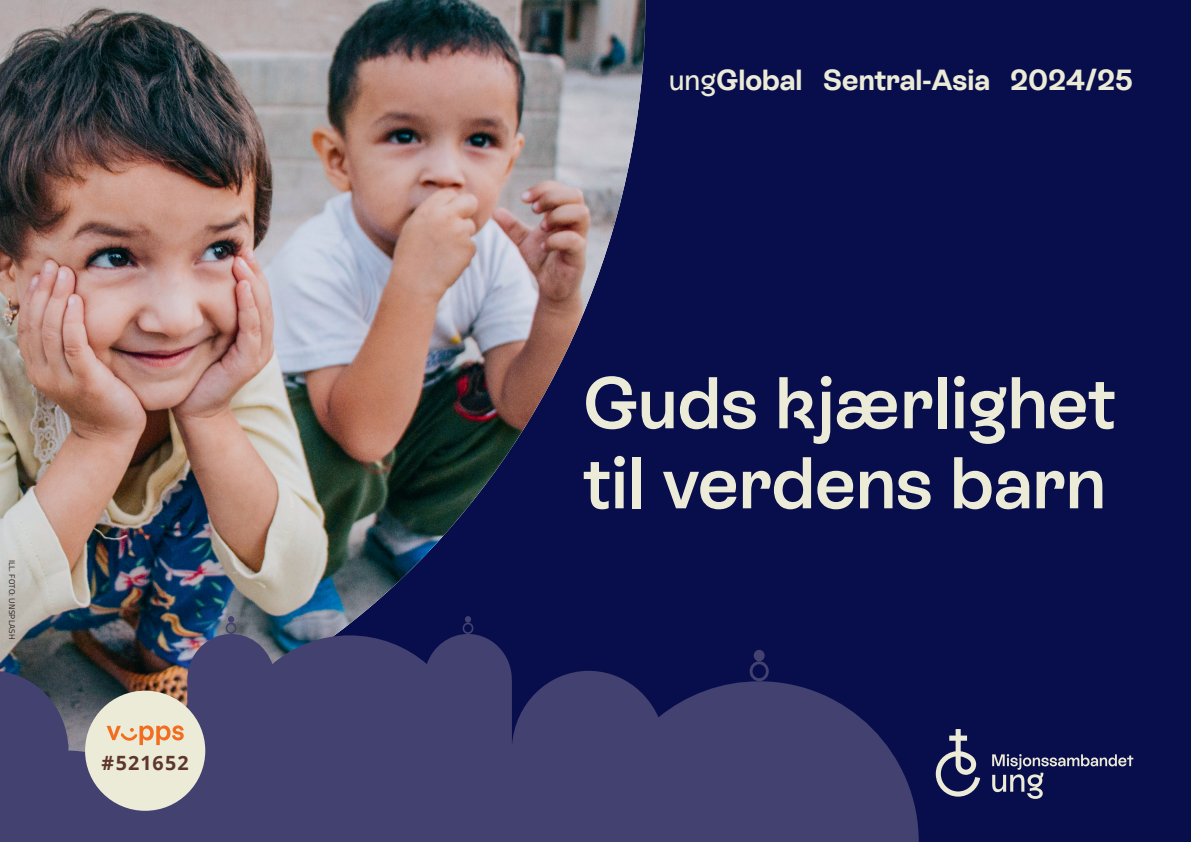
<style>
.page{position:relative;width:1191px;height:842px;background:#080d4b}
.page>*{position:absolute;margin:0;border:0;box-sizing:border-box;transform-origin:0 0}
.t1{font:600 73px/80px "ES Rebond Grotesque";color:#ecebd7}
.t2{font:700 29px "ES Rebond Grotesque";color:#ecebd7}
.t3{font:700 19.7px "Open Sans";letter-spacing:.06em;color:#5e362b}
.t4{font:8.2px "Titillium";letter-spacing:.03em;color:#231f20}
.s1{font-weight:500}
</style>
<div class="page">
<img style="left:0;top:0;width:645px;height:634px">
<svg style="left:935px;top:729px;width:45px;height:68px"></svg>
<svg style="left:992px;top:754px;width:141px;height:45px"></svg>
<svg style="left:226px;top:623px;width:10px;height:11px"></svg>
<div style="left:228px;top:616px;width:6px;height:7px;background:#424170;border-radius:50%"></div>
<svg style="left:462px;top:623px;width:11px;height:11px"></svg>
<div style="left:465px;top:616px;width:6px;height:7px;background:#424170;border-radius:50%"></div>
<svg style="left:0;top:634px;width:918px;height:208px;fill:#424170"></svg>
<svg style="left:749px;top:661px;width:19px;height:20px"></svg>
<div style="left:753px;top:650px;width:11px;height:11px;background:#424170;border-radius:50%"></div>
<div style="left:85px;top:691px;width:120px;height:120px;background:#ecebd7;border-radius:50%"></div>
<svg style="left:107px;top:725px;width:77px;height:20px"></svg>
<p class="t4" style="left:18px;top:560px;width:81px;rotate:90deg">ILL. FOTO: UNSPLASH</p>
<p class="t3" style="left:102px;top:749px;width:89px">#521652</p>
<p class="t2" style="left:669px;top:60px;width:465px"><span class="s1">ung</span>Global Sentral-Asia 2024/25</p>
<h1 class="t1" style="left:583px;top:360px;width:535px">Guds kjærlighet til verdens barn</h1>
</div>
